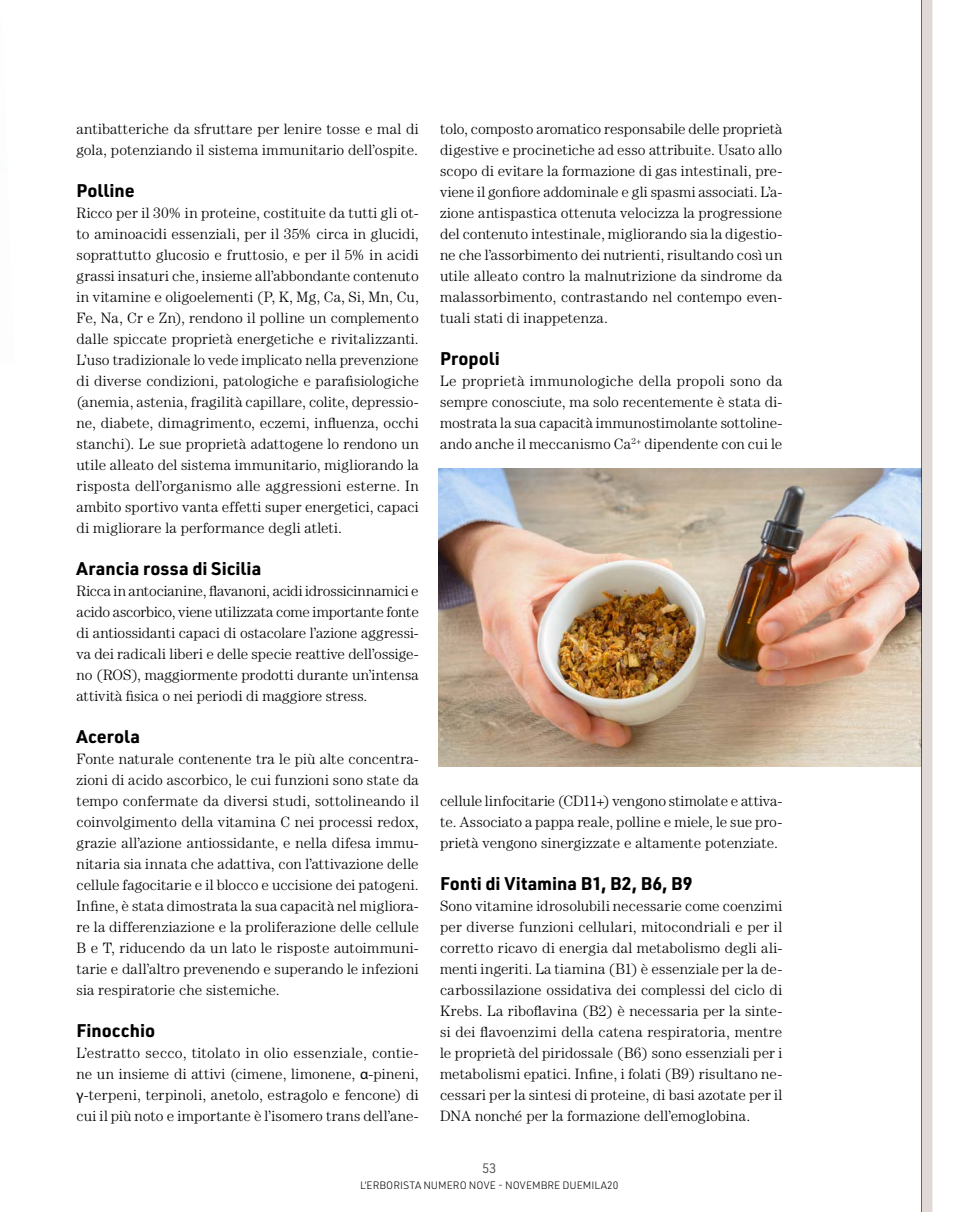
<style>
.page{position:relative;width:978px;height:1212px;background:#fff}
.page>*{position:absolute;margin:0;border:0;box-sizing:border-box;transform-origin:0 0}
.ERB20_Articolo_Titol{font:700 18px "URWDIN";letter-spacing:.005em;color:#000}
.ERB20_Articolo_Testo{font:300 15px/21px "Century Std";letter-spacing:.005em;color:#000;text-align:justify}
.t1{font:13.5px "URWDIN";color:#575756}
.t2{font:300 10.5px "URWDIN";color:#000}
.s1{font-family:"Myriad Pro";font-weight:400}
</style>
<div class="page">
<img style="left:439px;top:468px;width:483px;height:298px">
<div style="left:922px;top:0;width:10px;height:1212px;background:#e1d9d6"></div>
<p class="ERB20_Articolo_Testo" style="left:77px;top:118px;width:344px">antibatteriche da sfruttare per lenire tosse e mal di gola, potenziando il sistema immunitario dell’ospite.</p>
<p class="ERB20_Articolo_Titol" style="left:77px;top:178px;width:60px">Polline</p>
<p class="ERB20_Articolo_Testo" style="left:77px;top:202px;width:344px">Ricco per il 30% in proteine, costituite da tutti gli ot&shy;to aminoacidi essenziali, per il 35% circa in glucidi, soprattutto glucosio e fruttosio, e per il 5% in acidi grassi insaturi che, insieme all’abbondante contenuto in vitamine e oligoelementi (P, K, Mg, Ca, Si, Mn, Cu, Fe, Na, Cr e Zn), rendono il polline un complemento dalle spiccate proprietà energetiche e rivitalizzanti.<br>L’uso tradizionale lo vede implicato nella prevenzione di diverse condizioni, patologiche e parafisiologiche (anemia, astenia, fragilità capillare, colite, depressio&shy;ne, diabete, dimagrimento, eczemi, influenza, occhi stanchi). Le sue proprietà adattogene lo rendono un utile alleato del sistema immunitario, migliorando la risposta dell’organismo alle aggressioni esterne. In ambito sportivo vanta effetti super energetici, capaci di migliorare la performance degli atleti.</p>
<p class="ERB20_Articolo_Titol" style="left:77px;top:556px;width:186px">Arancia rossa di Sicilia</p>
<p class="ERB20_Articolo_Testo" style="left:77px;top:580px;width:344px">Ricca in antocianine, flavanoni, acidi idrossicinnamici e acido ascorbico, viene utilizzata come importante fonte di antiossidanti capaci di ostacolare l’azione aggressi&shy;va dei radicali liberi e delle specie reattive dell’ossige&shy;no (ROS), maggiormente prodotti durante un’intensa attività fisica o nei periodi di maggiore stress.</p>
<p class="ERB20_Articolo_Titol" style="left:77px;top:724px;width:65px">Acerola</p>
<p class="ERB20_Articolo_Testo" style="left:77px;top:748px;width:344px">Fonte naturale contenente tra le più alte concentra&shy;zioni di acido ascorbico, le cui funzioni sono state da tempo confermate da diversi studi, sottolineando il coinvolgimento della vitamina C nei processi redox, grazie all’azione antiossidante, e nella difesa immu&shy;nitaria sia innata che adattiva, con l’attivazione delle cellule fagocitarie e il blocco e uccisione dei patogeni.<br>Infine, è stata dimostrata la sua capacità nel migliora&shy;re la differenziazione e la proliferazione delle cellule B e T, riducendo da un lato le risposte autoimmuni&shy;tarie e dall’altro prevenendo e superando le infezioni sia respiratorie che sistemiche.</p>
<p class="ERB20_Articolo_Titol" style="left:77px;top:1018px;width:80px">Finocchio</p>
<p class="ERB20_Articolo_Testo" style="left:77px;top:1042px;width:344px">L’estratto secco, titolato in olio essenziale, contie&shy;ne un insieme di attivi (cimene, limonene, <span class="s1">α</span>-pineni, <span class="s1">γ</span>-terpeni, terpinoli, anetolo, estragolo e fencone) di cui il più noto e importante è l’isomero trans dell’ane-</p>
<p class="ERB20_Articolo_Testo" style="left:440px;top:118px;width:344px">tolo, composto aromatico responsabile delle proprietà digestive e procinetiche ad esso attribuite. Usato allo scopo di evitare la formazione di gas intestinali, pre&shy;viene il gonfiore addominale e gli spasmi associati. L’a&shy;zione antispastica ottenuta velocizza la progressione del contenuto intestinale, migliorando sia la digestio&shy;ne che l’assorbimento dei nutrienti, risultando così un utile alleato contro la malnutrizione da sindrome da malassorbimento, contrastando nel contempo even&shy;tuali stati di inappetenza.</p>
<p class="ERB20_Articolo_Titol" style="left:440px;top:346px;width:61px">Propoli</p>
<p class="ERB20_Articolo_Testo" style="left:440px;top:370px;width:344px">Le proprietà immunologiche della propoli sono da sempre conosciute, ma solo recentemente è stata di&shy;mostrata la sua capacità immunostimolante sottoline&shy;ando anche il meccanismo Ca<sup>2+</sup> dipendente con cui le</p>
<p class="ERB20_Articolo_Testo" style="left:440px;top:790px;width:344px">cellule linfocitarie (CD11+) vengono stimolate e attiva&shy;te. Associato a pappa reale, polline e miele, le sue pro&shy;prietà vengono sinergizzate e altamente potenziate.</p>
<p class="ERB20_Articolo_Titol" style="left:440px;top:871px;width:254px">Fonti di Vitamina B1, B2, B6, B9</p>
<p class="ERB20_Articolo_Testo" style="left:440px;top:895px;width:344px">Sono vitamine idrosolubili necessarie come coenzimi per diverse funzioni cellulari, mitocondriali e per il corretto ricavo di energia dal metabolismo degli ali&shy;menti ingeriti. La tiamina (B1) è essenziale per la de&shy;carbossilazione ossidativa dei complessi del ciclo di Krebs. La riboflavina (B2) è necessaria per la sinte&shy;si dei flavoenzimi della catena respiratoria, mentre le proprietà del piridossale (B6) sono essenziali per i metabolismi epatici. Infine, i folati (B9) risultano ne&shy;cessari per la sintesi di proteine, di basi azotate per il DNA nonché per la formazione dell’emoglobina.</p>
<p class="t1" style="left:482px;top:1159px;width:16px">53</p>
<p class="t2" style="left:360px;top:1178px;width:260px">L’ERBORISTA NUMERO NOVE - NOVEMBRE DUEMILA20</p>
</div>
